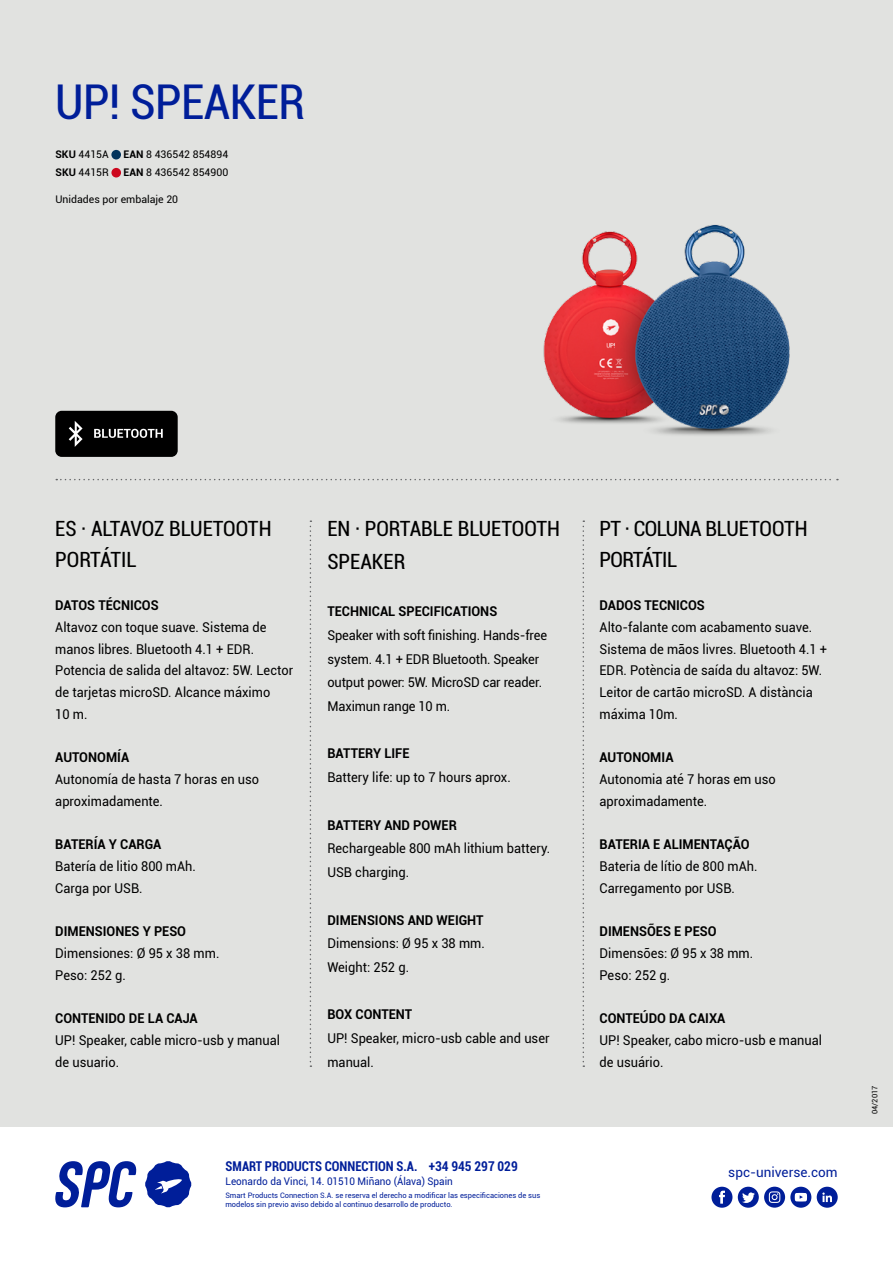
<style>
.page{position:relative;width:893px;height:1263px;background:#fff}
.page>*{position:absolute;margin:0;border:0;box-sizing:border-box;transform-origin:0 0}
.t1{font:condensed 48px "Roboto";letter-spacing:-.01em;color:#001e99}
.t2{font:condensed 21px/30.5px "Roboto";color:#000}
.t3{font:condensed 21px/30.5px "Roboto";letter-spacing:-.025em;color:#000}
.t4{font:13.5px/21.8px "Roboto";color:#000;scale:.95 1}
.t5{font:700 13.5px "Roboto";color:#000;scale:.95 1}
.t6{font:700 condensed 13.5px "Roboto";color:#001e99;scale:.95 1}
.t7{font:13.5px "Roboto";color:#001e99}
.t8{font:10.5px "Roboto";color:#000}
.t9{font:10.5px "Roboto";color:#001e99;scale:.95 1}
.t10{font:7.5px/9px "Roboto";color:#001e99}
.t11{font:7.5px "Roboto";color:#000}
.s1{font-weight:700}
</style>
<div class="page">
<div style="left:0;top:0;width:893px;height:1126px;background:#e1e2e0"></div>
<div style="left:111px;top:150px;width:10px;height:9px;background:#04345c;border-radius:50%"></div>
<div style="left:111px;top:168px;width:10px;height:9px;background:#cd071e;border-radius:50%"></div>
<svg style="left:310px;top:520px;width:1px;height:547px"></svg>
<svg style="left:56px;top:479px;width:782px;height:1px"></svg>
<svg style="left:583px;top:520px;width:1px;height:547px"></svg>
<div style="left:55px;top:411px;width:123px;height:46px;background:#000;border-radius:6px"></div>
<svg style="left:94px;top:429px;width:69px;height:9px"></svg>
<svg style="left:69px;top:421px;width:14px;height:26px"></svg>
<svg style="left:55px;top:1161px;width:82px;height:46px"></svg>
<svg style="left:145px;top:1161px;width:47px;height:46px"></svg>
<svg style="left:711px;top:1187px;width:21px;height:21px"></svg>
<svg style="left:738px;top:1187px;width:73px;height:21px"></svg>
<svg style="left:817px;top:1187px;width:21px;height:21px"></svg>
<img style="left:543px;top:224px;width:247px;height:211px">
<h1 class="t1" style="left:55px;top:69px;width:251px">UP! SPEAKER</h1>
<p class="t8" style="left:56px;top:147px;width:55px"><span class="s1">SKU</span> 4415A</p>
<p class="t8" style="left:124px;top:147px;width:106px"><span class="s1">EAN</span> 8 436542 854894</p>
<p class="t8" style="left:56px;top:165px;width:55px"><span class="s1">SKU</span> 4415R</p>
<p class="t8" style="left:124px;top:165px;width:106px"><span class="s1">EAN</span> 8 436542 854900</p>
<p class="t8" style="left:56px;top:192px;width:124px">Unidades por embalaje 20</p>
<h2 class="t2" style="left:55px;top:513px;width:218px">ES · ALTAVOZ BLUETOOTH<br>PORTÁTIL</h2>
<p class="t5" style="left:55px;top:596px;width:110px">DATOS TÉCNICOS</p>
<p class="t4" style="left:55px;top:616px;width:252px">Altavoz con toque suave. Sistema de manos libres. Bluetooth 4.1 + EDR.<br>Potencia de salida del altavoz: 5W. Lector de tarjetas microSD. Alcance máximo<br>10 m.</p>
<p class="t5" style="left:55px;top:748px;width:79px">AUTONOMÍA</p>
<p class="t4" style="left:55px;top:768px;width:216px">Autonomía de hasta 7 horas en uso aproximadamente.</p>
<p class="t5" style="left:55px;top:835px;width:113px">BATERÍA Y CARGA</p>
<p class="t4" style="left:55px;top:855px;width:150px">Batería de litio 800 mAh.<br>Carga por USB.</p>
<p class="t5" style="left:55px;top:922px;width:139px">DIMENSIONES Y PESO</p>
<p class="t4" style="left:55px;top:942px;width:174px">Dimensiones: Ø 95 x 38 mm.<br>Peso: 252 g.</p>
<p class="t5" style="left:55px;top:1009px;width:152px">CONTENIDO DE LA CAJA</p>
<p class="t4" style="left:55px;top:1029px;width:238px">UP! Speaker, cable micro-usb y manual de usuario.</p>
<h2 class="t2" style="left:327px;top:512px;width:234px;line-height:32.4px">EN · PORTABLE BLUETOOTH<br>SPEAKER</h2>
<p class="t5" style="left:327px;top:602px;width:180px">TECHNICAL SPECIFICATIONS</p>
<p class="t4" style="left:327px;top:623px;width:233px;line-height:23.7px">Speaker with soft finishing. Hands-free system. 4.1 + EDR Bluetooth. Speaker output power: 5W. MicroSD car reader.<br>Maximun range 10 m.</p>
<p class="t5" style="left:327px;top:744px;width:88px">BATTERY LIFE</p>
<p class="t4" style="left:327px;top:766px;width:195px">Battery life: up to 7 hours aprox.</p>
<p class="t5" style="left:327px;top:815px;width:138px">BATTERY AND POWER</p>
<p class="t4" style="left:327px;top:836px;width:236px;line-height:23.7px">Rechargeable 800 mAh lithium battery.<br>USB charging.</p>
<p class="t5" style="left:327px;top:910px;width:166px">DIMENSIONS AND WEIGHT</p>
<p class="t4" style="left:327px;top:931px;width:167px;line-height:23.7px">Dimensions: Ø 95 x 38 mm.<br>Weight: 252 g.</p>
<p class="t5" style="left:327px;top:1005px;width:91px">BOX CONTENT</p>
<p class="t4" style="left:327px;top:1026px;width:235px;line-height:23.7px">UP! Speaker, micro-usb cable and user manual.</p>
<p class="t6" style="left:226px;top:1157px;width:309px">SMART PRODUCTS CONNECTION S.A. +34 945 297 029</p>
<p class="t9" style="left:226px;top:1173px;width:241px">Leonardo da Vinci, 14. 01510 Miñano (Álava) Spain</p>
<p class="t10" style="left:225px;top:1191px;width:316px">Smart Products Connection S.A. se reserva el derecho a modificar las especificaciones de sus modelos sin previo aviso debido al continuo desarrollo de producto.</p>
<h2 class="t3" style="left:600px;top:513px;width:210px">PT · COLUNA BLUETOOTH<br>PORTÁTIL</h2>
<p class="t5" style="left:600px;top:596px;width:112px">DADOS TECNICOS</p>
<p class="t4" style="left:600px;top:616px;width:241px">Alto-falante com acabamento suave.<br>Sistema de mãos livres. Bluetooth 4.1 +<br>EDR. Potència de saída du altavoz: 5W.<br>Leitor de cartão microSD. A distància máxima 10m.</p>
<p class="t5" style="left:600px;top:748px;width:79px">AUTONOMIA</p>
<p class="t4" style="left:600px;top:768px;width:187px">Autonomia até 7 horas em uso aproximadamente.</p>
<p class="t5" style="left:600px;top:835px;width:159px">BATERIA E ALIMENTAÇÃO</p>
<p class="t4" style="left:600px;top:855px;width:168px">Bateria de lítio de 800 mAh.<br>Carregamento por USB.</p>
<p class="t5" style="left:600px;top:922px;width:125px">DIMENSÕES E PESO</p>
<p class="t4" style="left:600px;top:942px;width:163px">Dimensões: Ø 95 x 38 mm.<br>Peso: 252 g.</p>
<p class="t5" style="left:600px;top:1009px;width:134px">CONTEÚDO DA CAIXA</p>
<p class="t4" style="left:600px;top:1029px;width:236px">UP! Speaker, cabo micro-usb e manual de usuário.</p>
<p class="t7" style="left:728px;top:1162px;width:111px">spc-universe.com</p>
<p class="t11" style="left:869px;top:1114px;width:30px;rotate:-90deg">04/2017</p>
</div>
